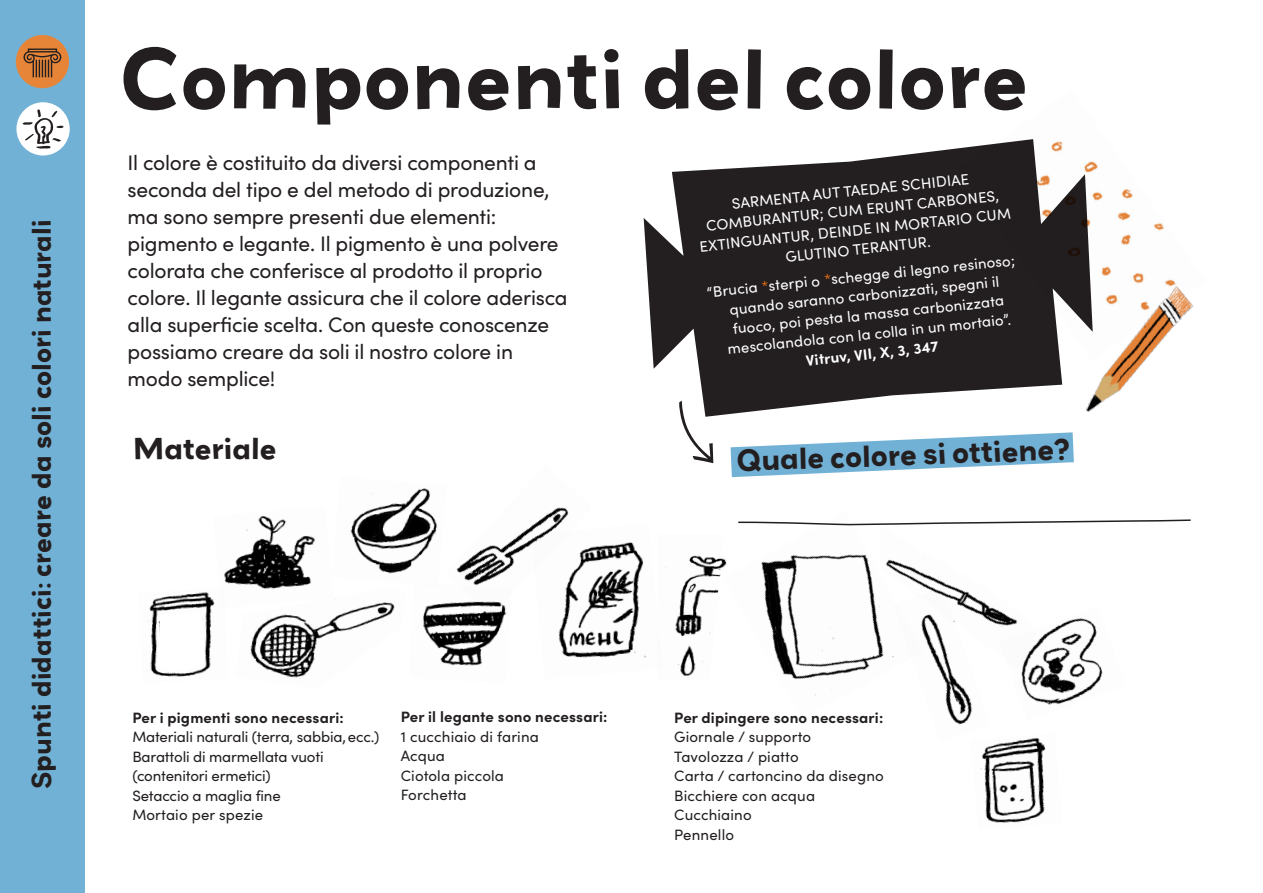
<style>
.page{position:relative;width:1263px;height:893px;background:#fff}
.page>*{position:absolute;margin:0;border:0;box-sizing:border-box;transform-origin:0 0}
._002_Lauftext{font:700 75px "Grenadine MVB";letter-spacing:.01em;color:#231f20}
._003_fragestellung{font:700 27px "Grenadine MVB";color:#231f20}
._001_Untertitel_Kopfbereich{font:700 24px "Grenadine MVB";color:#231f20}
._002_Lauftext-2{font:21px/27px "Sofia Pro";letter-spacing:-.01em;color:#231f20}
._002_Lauftext-3{font:15px/19.5px "Sofia Pro";color:#fff;text-align:center}
._002_Lauftext-4{font:15px "Sofia Pro";color:#231f20}
._002_Lauftext-5{font:700 15px/19.5px "Sofia Pro";letter-spacing:.01em;color:#231f20}
._002_Lauftext-6{font:700 15px "Sofia Pro";color:#fff}
.s1{color:#e26f15}
.s2{font-weight:400}
</style>
<div class="page">
<div style="left:0;top:0;width:85px;height:893px;background:#71b1d5"></div>
<div style="left:16px;top:102px;width:54px;height:53px;background:#fff;border-radius:50%"></div>
<svg style="left:23px;top:109px;width:41px;height:40px"></svg>
<div style="left:16px;top:35px;width:53px;height:53px;background:#e68538;border-radius:50%"></div>
<svg style="left:24px;top:49px;width:37px;height:28px"></svg>
<img style="left:1093px;top:361px;width:52px;height:48px">
<svg style="left:644px;top:148px;width:449px;height:268px;fill:#231f20"></svg>
<img style="left:939px;top:669px;width:33px;height:56px">
<img style="left:980px;top:737px;width:66px;height:86px">
<img style="left:761px;top:554px;width:120px;height:142px">
<img style="left:1021px;top:618px;width:82px;height:87px">
<img style="left:881px;top:559px;width:151px;height:110px">
<img style="left:224px;top:516px;width:91px;height:72px">
<img style="left:350px;top:488px;width:88px;height:86px">
<img style="left:250px;top:588px;width:145px;height:90px">
<img style="left:422px;top:603px;width:83px;height:63px">
<img style="left:446px;top:507px;width:123px;height:108px">
<img style="left:665px;top:555px;width:62px;height:121px">
<img style="left:531px;top:524px;width:115px;height:134px">
<img style="left:148px;top:592px;width:67px;height:85px">
<svg style="left:158px;top:612px;width:46px;height:60px"></svg>
<svg style="left:730px;top:432px;width:344px;height:45px"></svg>
<svg style="left:738px;top:519px;width:453px;height:7px"></svg>
<img style="left:957px;top:139px;width:237px;height:222px">
<svg style="left:679px;top:401px;width:34px;height:62px"></svg>
<p class="_001_Untertitel_Kopfbereich" style="left:24px;top:789px;width:571px;rotate:-90deg">Spunti didattici: creare da soli colori naturali</p>
<p class="_002_Lauftext" style="left:118px;top:24px;width:911px">Componenti del colore</p>
<p class="_002_Lauftext-2" style="left:128px;top:148px;width:424px">Il colore è costituito da diversi componenti a seconda del tipo e del metodo di produzione,</p>
<p class="_002_Lauftext-2" style="left:128px;top:202px;width:370px">ma sono sempre presenti due elementi:</p>
<p class="_002_Lauftext-2" style="left:128px;top:229px;width:442px">pigmento e legante. Il pigmento è una polvere colorata che conferisce al prodotto il proprio colore. Il legante assicura che il colore aderisca alla superficie scelta. Con queste conoscenze possiamo creare da soli il nostro colore in</p>
<p class="_002_Lauftext-2" style="left:128px;top:364px;width:149px">modo semplice!</p>
<p class="_002_Lauftext-3" style="left:694px;top:197px;width:314px;rotate:-6deg">SARMENTA AUT TAEDAE SCHIDIAE<br>COMBURANTUR; CUM ERUNT CARBONES,<br>EXTINGUANTUR, DEINDE IN MORTARIO CUM<br>GLUTINO TERANTUR.</p>
<p class="_002_Lauftext-3" style="left:706px;top:282px;width:311px;rotate:-6deg">“Brucia <span class="s1">*</span>sterpi o <span class="s1">*</span>schegge di legno resinoso; quando saranno carbonizzati, spegni il</p>
<p class="_002_Lauftext-3" style="left:724px;top:319px;width:286px;rotate:-6deg">fuoco, poi pesta la massa carbonizzata mescolandola con la colla in un mortaio”.</p>
<p class="_002_Lauftext-6" style="left:805px;top:349px;width:135px;rotate:-6deg">Vitruv, VII, X, 3, 347</p>
<p class="_003_fragestellung" style="left:132px;top:428px;width:146px">Materiale</p>
<p class="_003_fragestellung" style="left:735px;top:441px;width:336px;rotate:-2deg">Quale colore si ottiene?</p>
<p class="_002_Lauftext-5" style="left:132px;top:706px;width:213px">Per i pigmenti sono necessari:</p>
<p class="_002_Lauftext-4" style="left:132px;top:726px;width:249px">Materiali naturali (terra, sabbia,ecc.)</p>
<p class="_002_Lauftext-4" style="left:132px;top:745px;width:193px">Barattoli di marmellata vuoti</p>
<p class="_002_Lauftext-4" style="left:132px;top:765px;width:140px">(contenitori ermetici)</p>
<p class="_002_Lauftext-4" style="left:132px;top:784px;width:150px">Setaccio a maglia fine</p>
<p class="_002_Lauftext-4" style="left:132px;top:804px;width:132px">Mortaio per spezie</p>
<p class="_002_Lauftext-5" style="left:401px;top:706px;width:208px">Per il legante sono necessari:</p>
<p class="_002_Lauftext-4" style="left:401px;top:725px;width:140px">1 cucchiaio di farina</p>
<p class="_002_Lauftext-4" style="left:401px;top:745px;width:46px">Acqua</p>
<p class="_002_Lauftext-4" style="left:401px;top:764px;width:105px">Ciotola piccola</p>
<p class="_002_Lauftext-4" style="left:401px;top:784px;width:67px">Forchetta</p>
<p class="_002_Lauftext-5" style="left:674px;top:707px;width:210px">Per dipingere sono necessari:<br><span class="s2">Giornale / supporto</span></p>
<p class="_002_Lauftext-4" style="left:674px;top:746px;width:126px">Tavolozza / piatto</p>
<p class="_002_Lauftext-4" style="left:674px;top:765px;width:211px">Carta / cartoncino da disegno</p>
<p class="_002_Lauftext-4" style="left:674px;top:785px;width:142px">Bicchiere con acqua</p>
<p class="_002_Lauftext-4" style="left:674px;top:804px;width:79px">Cucchiaino</p>
<p class="_002_Lauftext-4" style="left:674px;top:824px;width:61px">Pennello</p>
</div>
